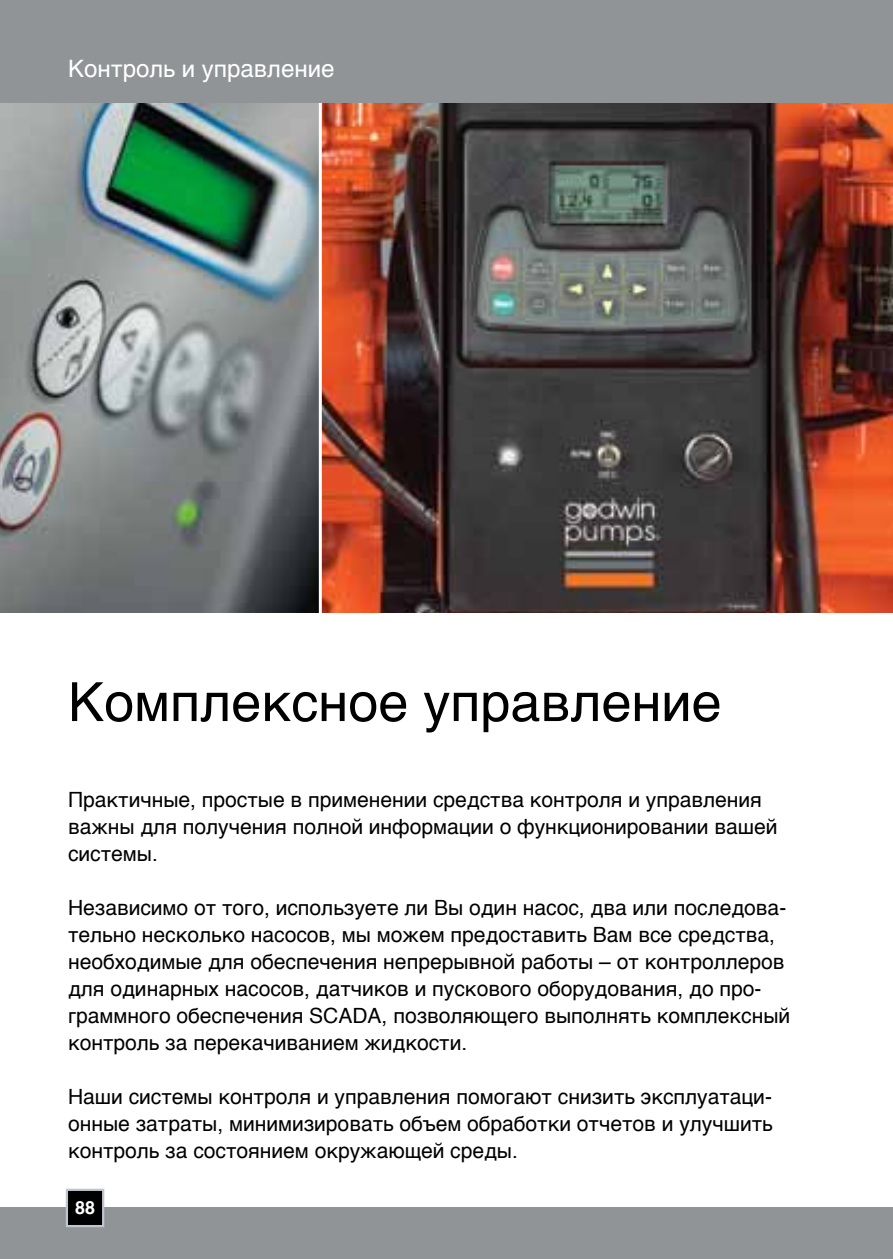
<style>
.page{position:relative;width:893px;height:1259px;background:#fff}
.page>*{position:absolute;margin:0;border:0;box-sizing:border-box;transform-origin:0 0}
.t1{font:54px "Helvetica";color:#000}
.t2{font:24px "Helvetica";color:#fff}
.t3{font:21px/27px "Helvetica";color:#000}
.t4{font:700 18px "Helvetica";color:#fff}
</style>
<div class="page">
<img style="left:0;top:102px;width:319px;height:510px">
<img style="left:322px;top:102px;width:570px;height:510px">
<hr style="left:892px;top:100px;width:1px;height:512px;background:#000">
<div style="left:0;top:1208px;width:893px;height:51px;background:#909497"></div>
<div style="left:0;top:0;width:893px;height:102px;background:#909497"></div>
<svg style="left:65px;top:1188px;width:40px;height:40px;background:#353638"></svg>
<p class="t2" style="left:68px;top:50px;width:268px">Контроль и управление</p>
<h1 class="t1" style="left:68px;top:660px;width:655px">Комплексное управление</h1>
<p class="t3" style="left:68px;top:786px;width:711px">Практичные, простые в применении средства контроля и управления важны для получения полной информации о функционировании вашей системы.</p>
<p class="t3" style="left:68px;top:894px;width:724px">Независимо от того, используете ли Вы один насос, два или последова&shy;тельно несколько насосов, мы можем предоставить Вам все средства, необходимые для обеспечения непрерывной работы – от контроллеров для одинарных насосов, датчиков и пускового оборудования, до про&shy;граммного обеспечения SCADA, позволяющего выполнять комплексный контроль за перекачиванием жидкости.</p>
<p class="t3" style="left:68px;top:1083px;width:706px;text-align:justify">Наши системы контроля и управления помогают снизить эксплуатаци&shy;онные затраты, минимизировать объем обработки отчетов и улучшить контроль за состоянием окружающей среды.</p>
<p class="t4" style="left:75px;top:1193px;width:22px">88</p>
</div>
